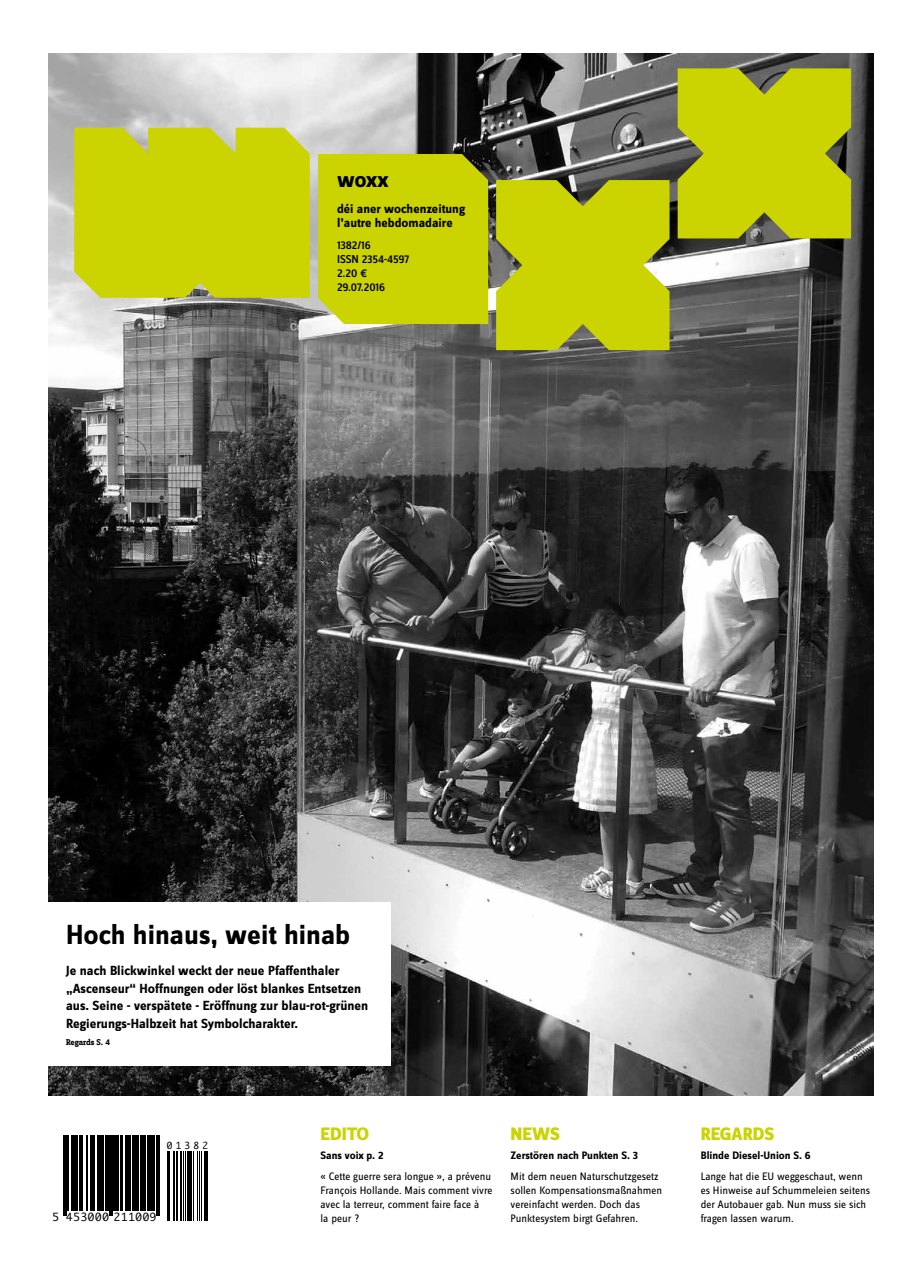
<style>
.page{position:relative;width:922px;height:1276px;background:#fff}
.page>*{position:absolute;margin:0;border:0;box-sizing:border-box;transform-origin:0 0}
.t1{font:700 28.75px "Zine Sans Dis";color:#000}
.t2{font:700 23.12px "Zine Sans Dis";color:#000}
.t3{font:800 18.75px "Zine Sans Dis";letter-spacing:-.01em;color:#cbd300}
.t4{font:700 13.75px/17.5px "Zine Sans Dis";color:#000}
.t5{font:700 13.12px/14.4px "Zine Sans Dis";color:#000}
.t6{font:500 11.88px/13.8px "Zine Sans Dis";letter-spacing:-.01em;color:#000}
.t7{font:11.25px/13.8px "Zine Sans Dis";color:#000}
.t8{font:700 11.25px "Zine Sans Dis";color:#000}
.t9{font:10.88px "Monaco";letter-spacing:.065em;color:#000}
.t10{font:9.38px "Monaco";letter-spacing:.35em;color:#000}
.t11{font:700 8.75px "Zine Slab Dis";letter-spacing:-.005em;color:#000}
</style>
<div class="page">
<svg style="left:63px;top:1135px;width:97px;height:81px;fill:#000"></svg>
<hr style="left:63px;top:1135px;width:1px;height:80px;background:#000">
<hr style="left:65px;top:1135px;width:1px;height:80px;background:#000">
<hr style="left:67px;top:1135px;width:1px;height:75px;background:#000">
<hr style="left:71px;top:1135px;width:2px;height:75px;background:#000">
<hr style="left:74px;top:1135px;width:3px;height:75px;background:#000">
<hr style="left:79px;top:1135px;width:1px;height:75px;background:#000">
<hr style="left:81px;top:1135px;width:1px;height:75px;background:#000">
<hr style="left:86px;top:1135px;width:1px;height:75px;background:#000">
<hr style="left:91px;top:1135px;width:2px;height:75px;background:#000">
<hr style="left:94px;top:1135px;width:1px;height:75px;background:#000">
<hr style="left:98px;top:1135px;width:2px;height:75px;background:#000">
<hr style="left:101px;top:1135px;width:1px;height:75px;background:#000">
<hr style="left:103px;top:1135px;width:1px;height:75px;background:#000">
<hr style="left:106px;top:1135px;width:3px;height:75px;background:#000">
<hr style="left:110px;top:1135px;width:1px;height:80px;background:#000">
<hr style="left:112px;top:1135px;width:1px;height:80px;background:#000">
<hr style="left:114px;top:1135px;width:2px;height:75px;background:#000">
<hr style="left:117px;top:1135px;width:2px;height:75px;background:#000">
<hr style="left:121px;top:1135px;width:2px;height:75px;background:#000">
<hr style="left:125px;top:1135px;width:2px;height:75px;background:#000">
<hr style="left:128px;top:1135px;width:2px;height:75px;background:#000">
<hr style="left:132px;top:1135px;width:2px;height:75px;background:#000">
<hr style="left:135px;top:1135px;width:3px;height:75px;background:#000">
<hr style="left:140px;top:1135px;width:1px;height:75px;background:#000">
<hr style="left:142px;top:1135px;width:3px;height:75px;background:#000">
<hr style="left:147px;top:1135px;width:1px;height:75px;background:#000">
<hr style="left:149px;top:1135px;width:3px;height:75px;background:#000">
<hr style="left:153px;top:1135px;width:1px;height:75px;background:#000">
<hr style="left:156px;top:1135px;width:1px;height:80px;background:#000">
<hr style="left:158px;top:1135px;width:1px;height:80px;background:#000">
<hr style="left:167px;top:1151px;width:1px;height:70px;background:#000">
<hr style="left:168px;top:1151px;width:2px;height:70px;background:#000">
<hr style="left:173px;top:1151px;width:2px;height:70px;background:#000">
<hr style="left:175px;top:1151px;width:1px;height:70px;background:#000">
<hr style="left:177px;top:1151px;width:1px;height:70px;background:#000">
<hr style="left:180px;top:1151px;width:2px;height:70px;background:#000">
<hr style="left:183px;top:1151px;width:1px;height:70px;background:#000">
<hr style="left:185px;top:1151px;width:1px;height:70px;background:#000">
<hr style="left:187px;top:1151px;width:3px;height:70px;background:#000">
<hr style="left:191px;top:1151px;width:1px;height:70px;background:#000">
<hr style="left:193px;top:1151px;width:1px;height:70px;background:#000">
<hr style="left:197px;top:1151px;width:1px;height:70px;background:#000">
<hr style="left:199px;top:1151px;width:1px;height:70px;background:#000">
<hr style="left:201px;top:1151px;width:1px;height:70px;background:#000">
<hr style="left:204px;top:1151px;width:1px;height:70px;background:#000">
<hr style="left:206px;top:1151px;width:2px;height:70px;background:#000">
<img style="left:49px;top:53px;width:823px;height:1042px">
<svg style="left:496px;top:180px;width:173px;height:170px;background:#c2ca0a"></svg>
<svg style="left:677px;top:68px;width:173px;height:170px;background:#bfc607"></svg>
<div style="left:318px;top:154px;width:170px;height:170px;background:#cbd300"></div>
<div style="left:74px;top:128px;width:236px;height:170px;background:#cbd300"></div>
<div style="left:36px;top:901px;width:355px;height:164px;background:#fff"></div>
<h2 class="t2" style="left:337px;top:168px;width:53px">woxx</h2>
<p class="t5" style="left:337px;top:202px;width:130px">déi aner wochenzeitung l’autre hebdomadaire</p>
<p class="t6" style="left:337px;top:239px;width:74px">1382/16<br>ISSN 2354-4597<br>2.20 €<br>29.07.2016</p>
<h1 class="t1" style="left:66px;top:919px;width:285px">Hoch hinaus, weit hinab</h1>
<p class="t4" style="left:66px;top:963px;width:304px">Je nach Blickwinkel weckt der neue Pfaffenthaler „Ascenseur“ Hoffnungen oder löst blankes Entsetzen aus. Seine - verspätete - Eröffnung zur blau-rot-grünen Regierungs-Halbzeit hat Symbolcharakter.</p>
<p class="t11" style="left:66px;top:1038px;width:45px">Regards S. 4</p>
<h3 class="t3" style="left:320px;top:1123px;width:50px">EDITO</h3>
<h3 class="t3" style="left:510px;top:1123px;width:51px">NEWS</h3>
<h3 class="t3" style="left:700px;top:1123px;width:75px">REGARDS</h3>
<p class="t8" style="left:320px;top:1149px;width:64px">Sans voix p. 2</p>
<p class="t7" style="left:320px;top:1170px;width:173px">« Cette guerre sera longue », a prévenu<br>François Hollande. Mais comment vivre avec la terreur, comment faire face à<br>la peur ?</p>
<p class="t10" style="left:167px;top:1137px;width:43px">01382</p>
<p class="t8" style="left:700px;top:1149px;width:112px">Blinde Diesel-Union S. 6</p>
<p class="t7" style="left:700px;top:1170px;width:171px">Lange hat die EU weggeschaut, wenn es Hinweise auf Schummeleien seitens der Autobauer gab. Nun muss sie sich</p>
<p class="t8" style="left:510px;top:1149px;width:129px">Zerstören nach Punkten S. 3</p>
<p class="t7" style="left:510px;top:1170px;width:153px">Mit dem neuen Naturschutzgesetz sollen Kompensationsmaßnahmen vereinfacht werden. Doch das<br>Punktesystem birgt Gefahren.</p>
<p class="t9" style="left:52px;top:1207px;width:106px">5 453000 211009</p>
<p class="t7" style="left:700px;top:1211px;width:95px">fragen lassen warum.</p>
</div>
